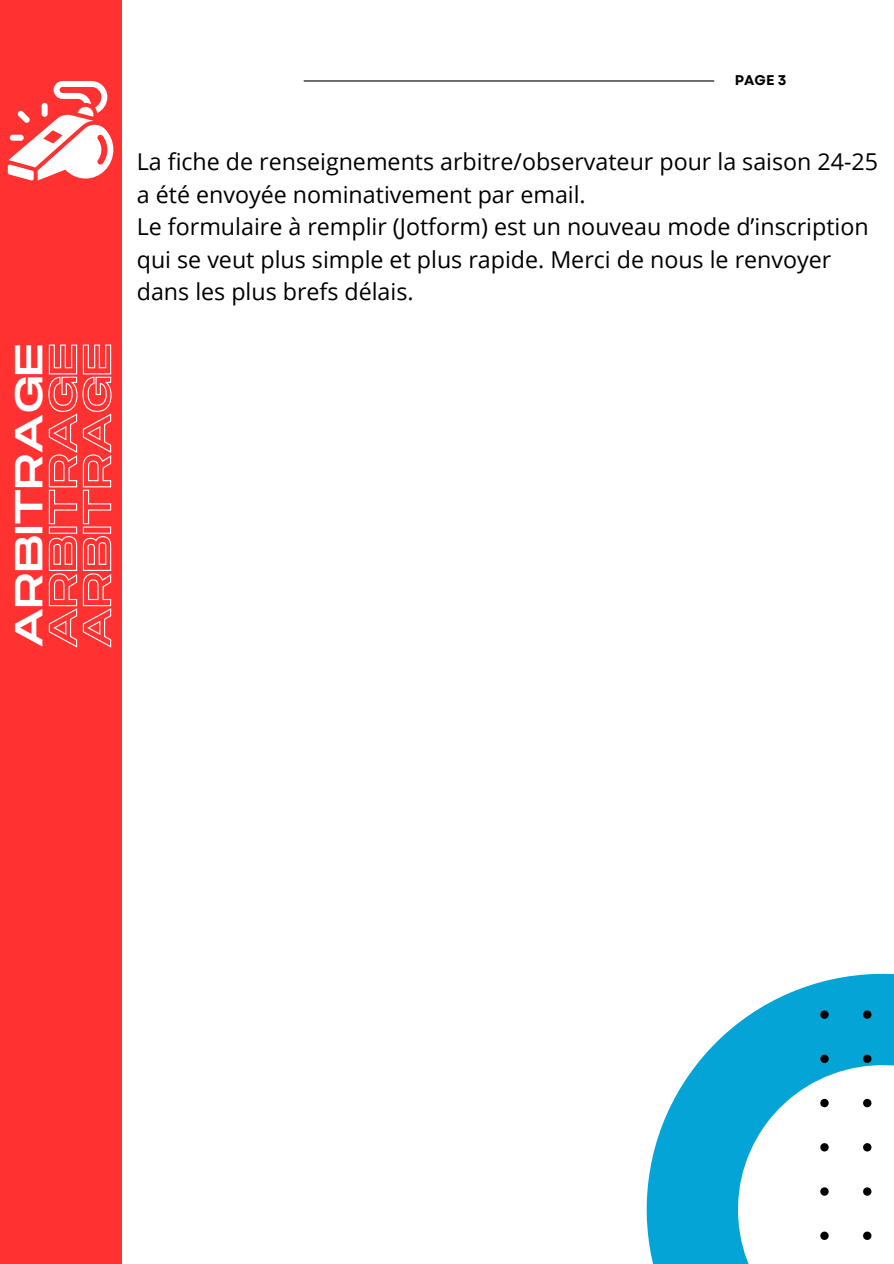
<style>
.page{position:relative;width:894px;height:1264px;background:#fff}
.page>*{position:absolute;margin:0;border:0;box-sizing:border-box;transform-origin:0 0}
.t1{font:38.85px "Monument Extended";color:#fff}
.t2{font:23.25px/32.5px "Open Sans";color:#000}
.t3{font:700 14.1px "Garet";color:#000}
</style>
<div class="page">
<div style="left:0;top:0;width:121px;height:1263px;background:#ff3131"></div>
<hr style="left:303px;top:80px;width:411px;height:2px;background:#000">
<svg style="left:646px;top:973px;width:247px;height:290px;fill:#04a5d6"></svg>
<svg style="left:820px;top:1010px;width:73px;height:253px"></svg>
<svg style="left:8px;top:81px;width:105px;height:99px"></svg>
<svg style="left:48px;top:344px;width:64px;height:304px"></svg>
<h1 class="t1" style="left:7px;top:648px;width:306px;rotate:-90deg">ARBITRAGE</h1>
<p class="t3" style="left:734px;top:70px;width:53px">PAGE 3</p>
<p class="t2" style="left:137px;top:145px;width:742px">La fiche de renseignements arbitre/observateur pour la saison 24-25 a été envoyée nominativement par email.<br>Le formulaire à remplir (Jotform) est un nouveau mode d’inscription qui se veut plus simple et plus rapide. Merci de nous le renvoyer dans les plus brefs délais.</p>
</div>
